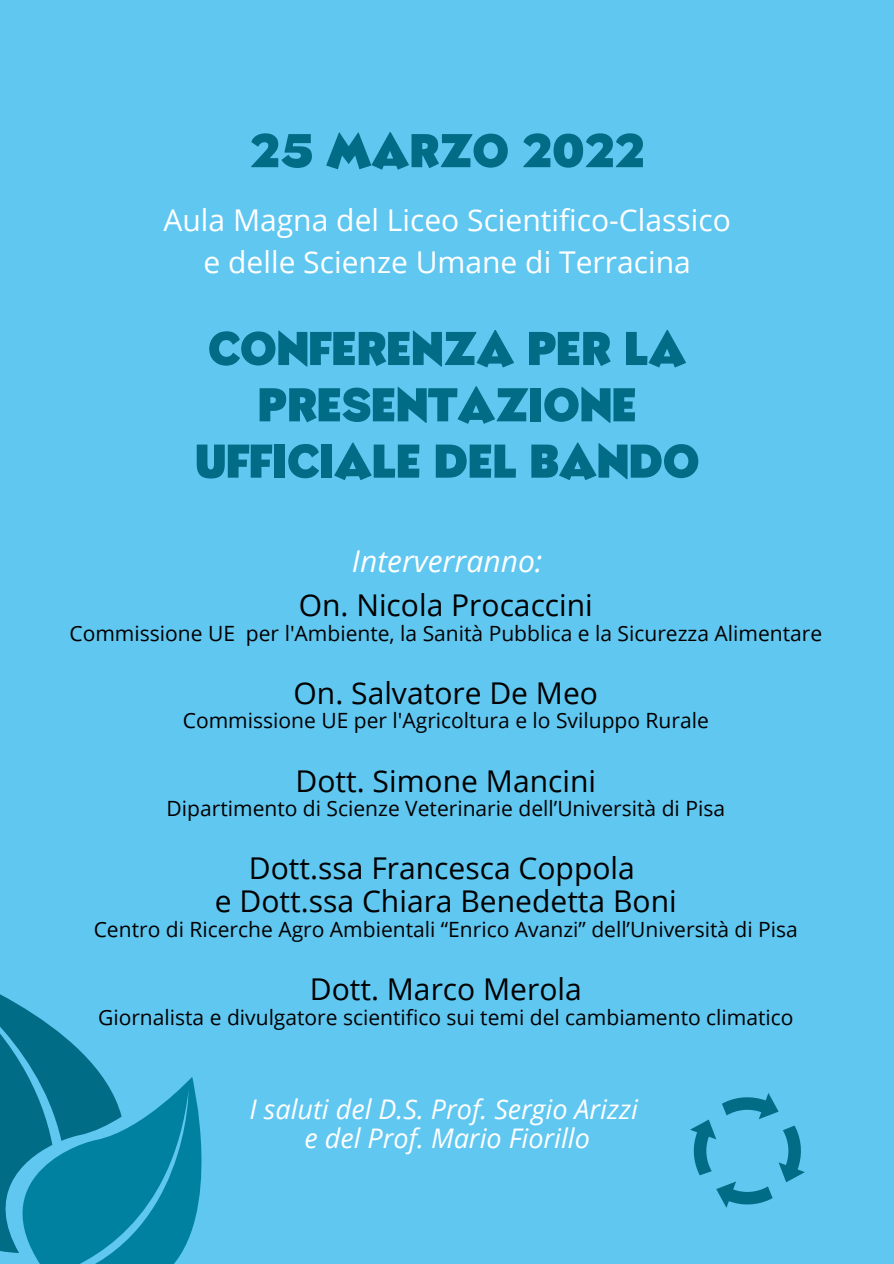
<style>
.page{position:relative;width:894px;height:1264px;background:#fff}
.page>*{position:absolute;margin:0;border:0;box-sizing:border-box;transform-origin:0 0}
.t1{font:52.5px/56.2px "Minnie Play";color:#006c86;text-align:center}
.t2{font:30px "Open Sans";color:#000}
.t3{font:30px "Open Sans";color:#fff}
.t4{font:italic 30px "Open Sans";color:#fff}
.t5{font:italic 27px "Open Sans";color:#fff}
.t6{font:21px "Open Sans";color:#000}
</style>
<div class="page">
<div style="left:0;top:0;width:893px;height:1263px;background:#60c7f1"></div>
<svg style="left:142px;top:1077px;width:60px;height:186px;fill:#0081a0"></svg>
<svg style="left:0;top:994px;width:142px;height:269px"></svg>
<svg style="left:690px;top:1093px;width:114px;height:114px"></svg>
<p class="t1" style="left:250px;top:126px;width:396px">25 MARZO 2022</p>
<p class="t3" style="left:163px;top:199px;width:568px">Aula Magna del Liceo Scientifico-Classico</p>
<p class="t3" style="left:203px;top:241px;width:488px">e delle Scienze Umane di Terracina</p>
<p class="t1" style="left:208px;top:324px;width:479px">CONFERENZA PER LA<br>PRESENTAZIONE</p>
<p class="t1" style="left:195px;top:436px;width:505px">UFFICIALE DEL BANDO</p>
<p class="t4" style="left:352px;top:540px;width:192px">Interverranno:</p>
<p class="t2" style="left:299px;top:583px;width:295px">On. Nicola Procaccini</p>
<p class="t6" style="left:69px;top:618px;width:754px">Commissione UE per l'Ambiente, la Sanità Pubblica e la Sicurezza Alimentare</p>
<p class="t2" style="left:293px;top:671px;width:306px">On. Salvatore De Meo</p>
<p class="t6" style="left:183px;top:706px;width:527px">Commissione UE per l'Agricoltura e lo Sviluppo Rurale</p>
<p class="t2" style="left:295px;top:759px;width:302px">Dott. Simone Mancini</p>
<p class="t6" style="left:166px;top:794px;width:559px">Dipartimento di Scienze Veterinarie dell’Università di Pisa</p>
<p class="t2" style="left:249px;top:847px;width:387px">Dott.ssa Francesca Coppola</p>
<p class="t2" style="left:215px;top:880px;width:463px">e Dott.ssa Chiara Benedetta Boni</p>
<p class="t6" style="left:94px;top:914px;width:705px">Centro di Ricerche Agro Ambientali “Enrico Avanzi” dell’Università di Pisa</p>
<p class="t2" style="left:310px;top:967px;width:273px">Dott. Marco Merola</p>
<p class="t6" style="left:98px;top:1002px;width:696px">Giornalista e divulgatore scientifico sui temi del cambiamento climatico</p>
<p class="t5" style="left:249px;top:1090px;width:390px">I saluti del D.S. Prof. Sergio Arizzi</p>
<p class="t5" style="left:304px;top:1119px;width:287px">e del Prof. Mario Fiorillo</p>
</div>
